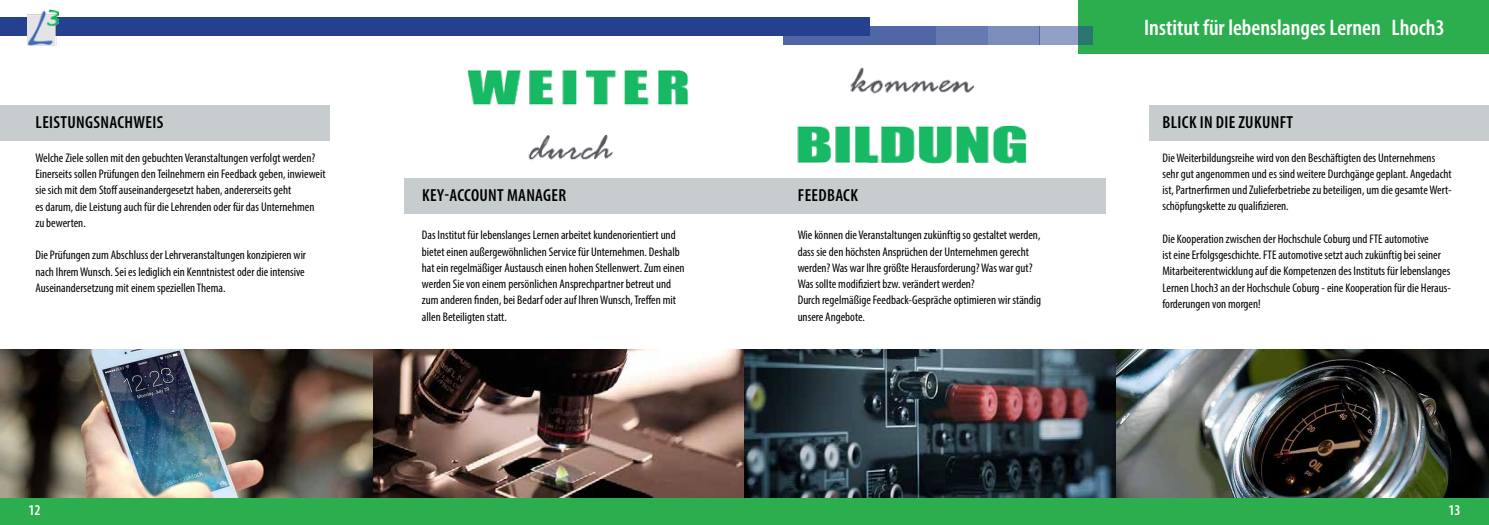
<style>
.page{position:relative;width:1489px;height:525px;background:#fff}
.page>*{position:absolute;margin:0;border:0;box-sizing:border-box;transform-origin:0 0}
.t1{font:600 condensed 22.5px "Myriad Pro";color:#fff}
.t2{font:600 condensed 17.5px "Myriad Pro";letter-spacing:.02em;color:#000}
.t3{font:600 condensed 15px "Myriad Pro";color:#fff}
.t4{font:condensed 12.5px/16.2px "Myriad Pro";color:#000}
</style>
<div class="page">
<div style="left:0;top:497px;width:744px;height:27px;background:#2dae4e"></div>
<div style="left:744px;top:497px;width:744px;height:27px;background:#2dae4e"></div>
<div style="left:1077px;top:0;width:411px;height:54px;background:#2dae4e"></div>
<div style="left:0;top:18px;width:606px;height:18px;background:#25408f"></div>
<div style="left:783px;top:27px;width:153px;height:18px;background:#5066a5"></div>
<div style="left:936px;top:27px;width:51px;height:18px;background:#6679b0"></div>
<div style="left:987px;top:27px;width:52px;height:18px;background:#7c8cbb"></div>
<svg style="left:1039px;top:27px;width:53px;height:18px"></svg>
<div style="left:606px;top:18px;width:263px;height:18px;background:#25408f"></div>
<img style="left:28px;top:10px;width:30px;height:35px">
<img style="left:0;top:349px;width:1488px;height:148px">
<div style="left:0;top:105px;width:330px;height:36px;background:#c7cccf"></div>
<div style="left:404px;top:178px;width:702px;height:35px;background:#c7cccf"></div>
<div style="left:1148px;top:105px;width:340px;height:35px;background:#c7cccf"></div>
<img style="left:467px;top:70px;width:221px;height:91px">
<img style="left:797px;top:33px;width:276px;height:131px">
<h2 class="t2" style="left:36px;top:111px;width:129px">LEISTUNGSNACHWEIS</h2>
<p class="t4" style="left:35px;top:149px;width:292px">Welche Ziele sollen mit den gebuchten Veranstaltungen verfolgt werden?<br>Einerseits sollen Prüfungen den Teilnehmern ein Feedback geben, inwieweit sie sich mit dem Stoff auseinandergesetzt haben, andererseits geht<br>es darum, die Leistung auch für die Lehrenden oder für das Unternehmen zu bewerten.</p>
<p class="t4" style="left:35px;top:247px;width:272px;text-align:justify">Die Prüfungen zum Abschluss der Lehrveranstaltungen konzipieren wir nach Ihrem Wunsch. Sei es lediglich ein Kenntnistest oder die intensive Auseinandersetzung mit einem speziellen Thema.</p>
<h2 class="t2" style="left:422px;top:184px;width:146px">KEY-ACCOUNT MANAGER</h2>
<h2 class="t2" style="left:797px;top:184px;width:23px">FEEDBA</h2>
<h2 class="t2" style="left:843px;top:184px;width:15px">CK</h2>
<p class="t4" style="left:422px;top:227px;width:264px">Das Institut für lebenslanges Lernen arbeitet kundenorientiert und bietet einen außergewöhnlichen Service für Unternehmen. Deshalb hat ein regelmäßiger Austausch einen hohen Stellenwert. Zum einen werden Sie von einem persönlichen Ansprechpartner betreut und zum anderen finden, bei Bedarf oder auf Ihren Wunsch, Treffen mit allen Beteiligten statt.</p>
<p class="t4" style="left:797px;top:227px;width:245px">Wie können die Veranstaltungen zukünftig so gestaltet werden, dass sie den höchsten Ansprüchen der Unternehmen gerecht werden? Was war Ihre größte Herausforderung? Was war gut?<br>Was sollte modifiziert bzw. verändert werden?<br>Durch regelmäßige Feedback-Gespräche optimieren wir ständig unsere Angebote.</p>
<h1 class="t1" style="left:1144px;top:13px;width:302px">INSTITUT FÜR LEBENSLANGES LERNEN LHOCH3</h1>
<h2 class="t2" style="left:1162px;top:111px;width:85px">BLICKIN DIE ZUKU</h2>
<h2 class="t2" style="left:1270px;top:111px;width:24px">NFT</h2>
<p class="t4" style="left:1162px;top:149px;width:291px">Die Weiterbildungsreihe wird von den Beschäftigten des Unternehmens sehr gut angenommen und es sind weitere Durchgänge geplant. Angedacht ist, Partnerfirmen und Zulieferbetriebe zu beteiligen, um die gesamte Wert&shy;schöpfungskette zu qualifizieren.</p>
<p class="t4" style="left:1162px;top:230px;width:290px">Die Kooperation zwischen der Hochschule Coburg und FTE automotive<br>ist eine Erfolgsgeschichte. FTE automotive setzt auch zukünftig bei seiner Mitarbeiterentwicklung auf die Kompetenzen des Instituts für lebenslanges Lernen Lhoch3 an der Hochschule Coburg - eine Kooperation für die Heraus&shy;forderungen von morgen!</p>
<p class="t3" style="left:28px;top:500px;width:14px">12</p>
<p class="t3" style="left:1448px;top:500px;width:14px">13</p>
</div>
